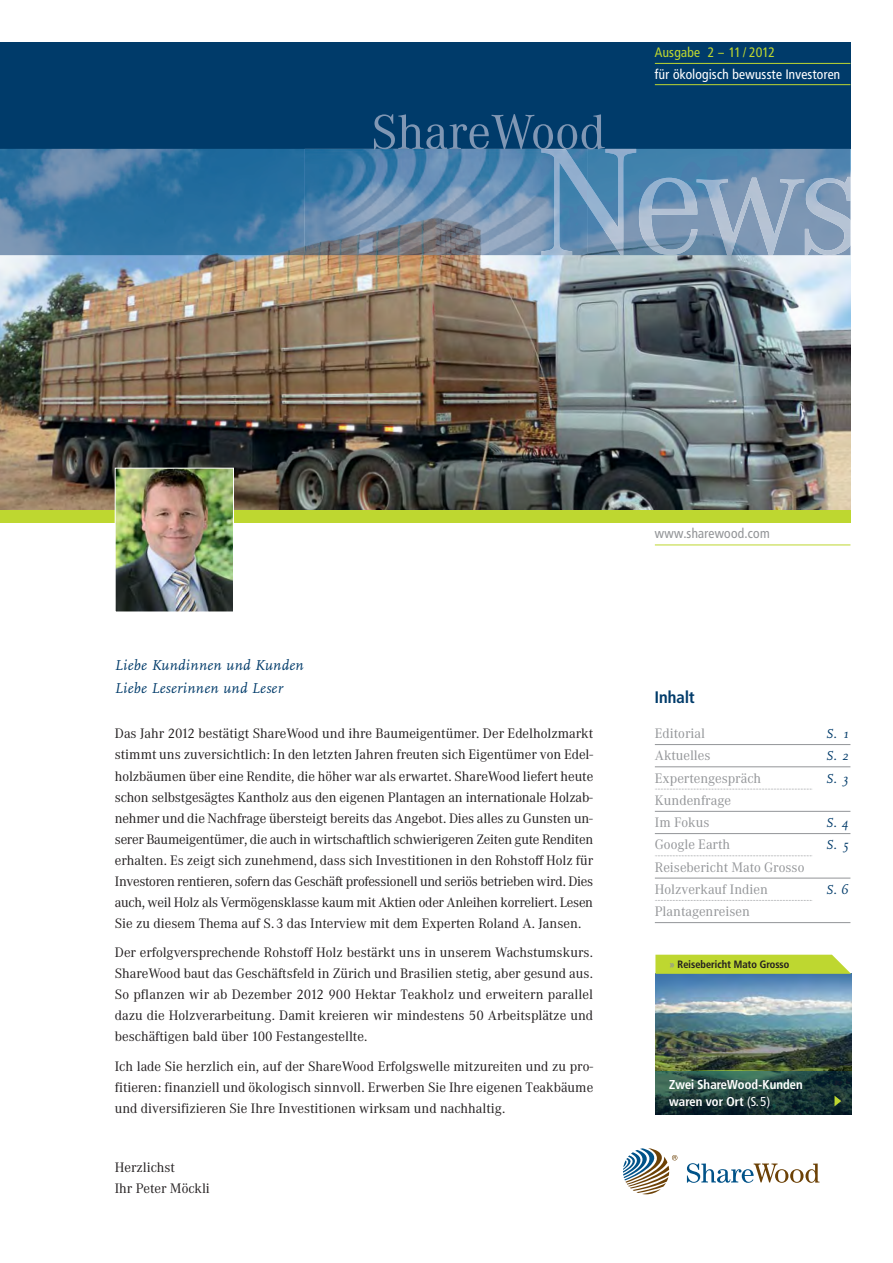
<style>
.page{position:relative;width:893px;height:1263px;background:#fff}
.page>*{position:absolute;margin:0;border:0;box-sizing:border-box;transform-origin:0 0}
.t1{font:700 16.5px "Frutiger Condensed BQ";letter-spacing:.01em;color:#003b6a}
.t2{font:italic 15px/22.5px "Scala";letter-spacing:.025em;color:#003b6a}
.t3{font:13.5px/21px "Corporate ABQ";color:#231f20;text-align:justify}
.t4{font:13.5px/22.2px "Corporate ABQ";color:#939598}
.t5{font:13.5px "Frutiger Condensed BQ";letter-spacing:.025em;color:#fff}
.t6{font:italic 13.5px "Scala";color:#003b6a}
.t7{font:13.5px "Frutiger Condensed BQ";letter-spacing:.025em;color:#939598}
.t8{font:13.5px "Frutiger Condensed BQ";letter-spacing:.025em;color:#bed730}
.t9{font:700 12.75px/16.5px "Frutiger Condensed BQ";letter-spacing:.01em;color:#fff}
.t10{font:700 10.5px "Frutiger Condensed BQ";letter-spacing:.01em;color:#231f20}
.s1{color:#939598}
.s2{font-weight:400}
</style>
<div class="page">
<img style="left:0;top:255px;width:850px;height:255px">
<div style="left:0;top:43px;width:850px;height:106px;background:#003b6a"></div>
<svg style="left:687px;top:1163px;width:132px;height:20px"></svg>
<svg style="left:623px;top:1148px;width:54px;height:46px"></svg>
<img style="left:0;top:149px;width:305px;height:106px">
<hr style="left:655px;top:545px;width:195px;height:1px;background:#bed730">
<hr style="left:655px;top:63px;width:195px;height:1px;background:#bed730">
<hr style="left:655px;top:84px;width:195px;height:1px;background:#bed730">
<div style="left:0;top:510px;width:850px;height:13px;background:#bed730"></div>
<img style="left:117px;top:470px;width:115px;height:140px">
<div style="left:115px;top:468px;width:119px;height:144px;border:1px solid #fff"></div>
<img style="left:305px;top:149px;width:545px;height:106px">
<svg style="left:850px;top:220px;width:1px;height:25px"></svg>
<img style="left:541px;top:150px;width:46px;height:105px">
<svg style="left:374px;top:114px;width:231px;height:36px"></svg>
<img style="left:655px;top:974px;width:196px;height:97px">
<svg style="left:655px;top:955px;width:196px;height:19px;background:#c0d83b"></svg>
<hr style="left:655px;top:744px;width:195px;height:1px;background:#939598">
<hr style="left:655px;top:766px;width:195px;height:1px;background:#939598">
<svg style="left:655px;top:789px;width:157px;height:1px"></svg>
<hr style="left:655px;top:811px;width:195px;height:1px;background:#939598">
<hr style="left:655px;top:833px;width:195px;height:1px;background:#939598">
<svg style="left:655px;top:855px;width:157px;height:1px"></svg>
<hr style="left:655px;top:878px;width:195px;height:1px;background:#939598">
<svg style="left:655px;top:900px;width:157px;height:1px"></svg>
<hr style="left:655px;top:922px;width:195px;height:1px;background:#939598">
<hr style="left:851px;top:1071px;width:1px;height:43px;background:#8298b4">
<img style="left:655px;top:1071px;width:196px;height:43px">
<svg style="left:834px;top:1096px;width:7px;height:10px"></svg>
<p class="t8" style="left:655px;top:47px;width:121px">Ausgabe 2 – 11 / 2012</p>
<p class="t5" style="left:655px;top:68px;width:187px">für ökologisch bewusste Investoren</p>
<p class="t2" style="left:115px;top:655px;width:190px">Liebe Kundinnen und Kunden<br>Liebe Leserinnen und Leser</p>
<p class="t3" style="left:115px;top:724px;width:480px">Das Jahr 2012 bestätigt ShareWood und ihre Baumeigentümer. Der Edelholzmarkt stimmt uns zuversichtlich: In den letzten Jahren freuten sich Eigentümer von Edel&shy;holzbäumen über eine Rendite, die höher war als erwartet. ShareWood liefert heute schon selbstgesägtes Kantholz aus den eigenen Plantagen an internationale Holzab&shy;nehmer und die Nachfrage übersteigt bereits das Angebot. Dies alles zu Gunsten un&shy;serer Baumeigentümer, die auch in wirtschaftlich schwierigeren Zeiten gute Renditen erhalten. Es zeigt sich zunehmend, dass sich Investitionen in den Rohstoff Holz für Investoren rentieren, sofern das Geschäft professionell und seriös betrieben wird. Dies auch, weil Holz als Vermögensklasse kaum mit Aktien oder Anleihen korreliert. Lesen Sie zu diesem Thema auf S. 3 das Interview mit dem Experten Roland A. Jansen.</p>
<p class="t3" style="left:115px;top:943px;width:480px">Der erfolgversprechende Rohstoff Holz bestärkt uns in unserem Wachstumskurs.<br>ShareWood baut das Geschäftsfeld in Zürich und Brasilien stetig, aber gesund aus.<br>So pflanzen wir ab Dezember 2012 900 Hektar Teakholz und erweitern parallel dazu die Holzverarbeitung. Damit kreieren wir mindestens 50 Arbeitsplätze und beschäftigen bald über 100 Festangestellte.</p>
<p class="t3" style="left:115px;top:1057px;width:480px">Ich lade Sie herzlich ein, auf der ShareWood Erfolgswelle mitzureiten und zu pro&shy;fitieren: finanziell und ökologisch sinnvoll. Erwerben Sie Ihre eigenen Teakbäume und diversifizieren Sie Ihre Investitionen wirksam und nachhaltig.</p>
<p class="t3" style="left:115px;top:1158px;width:97px">Herzlichst<br>Ihr Peter Möckli</p>
<p class="t7" style="left:655px;top:528px;width:116px">www.sharewood.com</p>
<p class="t1" style="left:655px;top:690px;width:41px">Inhalt</p>
<p class="t4" style="left:655px;top:724px;width:52px">Editorial</p>
<p class="t6" style="left:826px;top:728px;width:24px">S. 1</p>
<p class="t4" style="left:655px;top:746px;width:57px">Aktuelles</p>
<p class="t6" style="left:826px;top:750px;width:24px">S. 2</p>
<p class="t4" style="left:655px;top:768px;width:108px">Expertengespräch</p>
<p class="t6" style="left:826px;top:773px;width:24px">S. 3</p>
<p class="t4" style="left:655px;top:790px;width:78px">Kundenfrage<br>Im Fokus</p>
<p class="t6" style="left:826px;top:817px;width:24px">S. 4</p>
<p class="t4" style="left:655px;top:835px;width:77px">Google Earth</p>
<p class="t6" style="left:826px;top:839px;width:24px">S. 5</p>
<p class="t4" style="left:655px;top:857px;width:151px">Reisebericht Mato Grosso<br>Holzverkauf Indien</p>
<p class="t6" style="left:826px;top:884px;width:24px">S. 6</p>
<p class="t4" style="left:655px;top:902px;width:96px">Plantagenreisen</p>
<p class="t10" style="left:670px;top:960px;width:121px"><span class="s1">»</span> Reisebericht Mato Grosso</p>
<p class="t9" style="left:669px;top:1077px;width:135px">Zwei ShareWood-Kunden waren vor Ort <span class="s2">(S. 5)</span></p>
</div>
